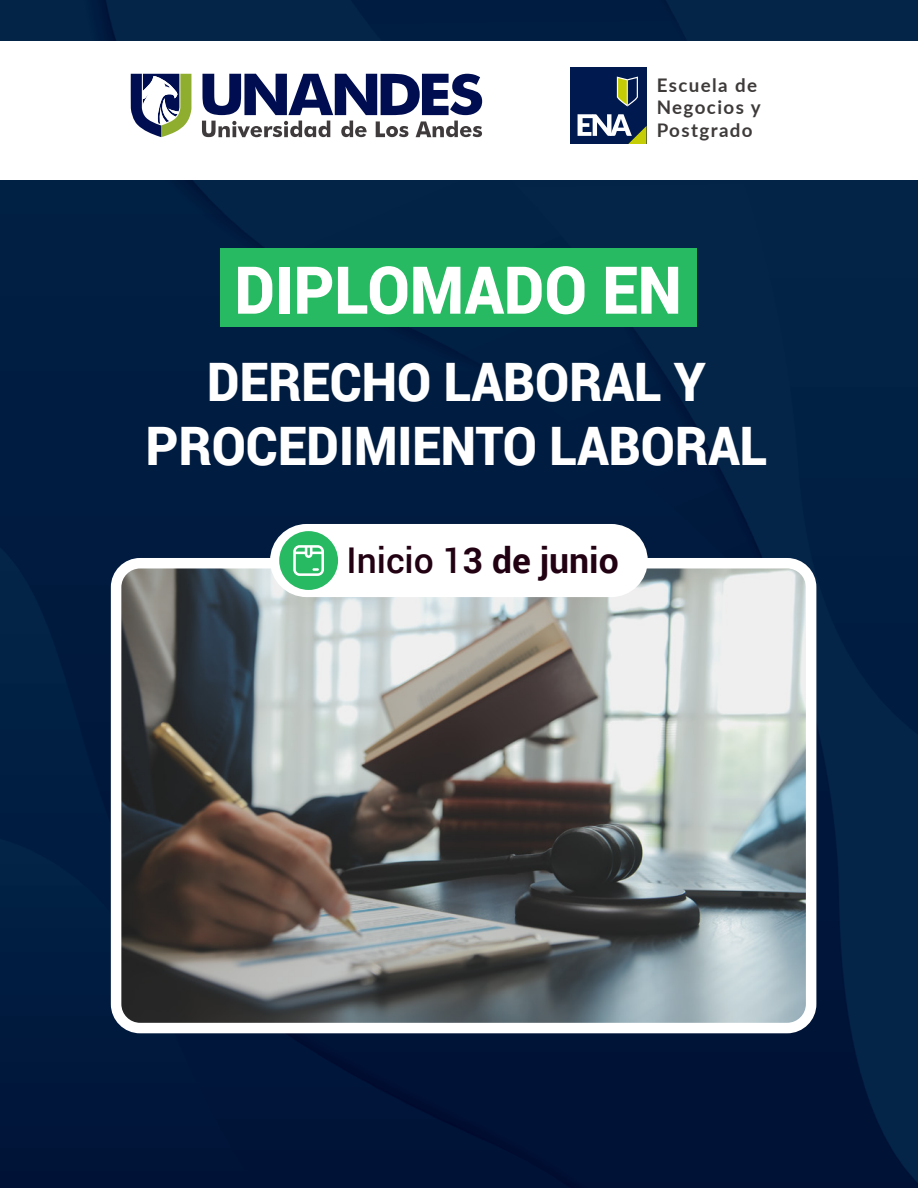
<style>
.page{position:relative;width:918px;height:1188px;background:#fff}
.page>*{position:absolute;margin:0;border:0;box-sizing:border-box;transform-origin:0 0}
.t1{font:900 66px "Roboto";color:#fff;scale:.94 1}
.t2{font:900 53.1px/63.8px "Roboto";color:#fff;text-align:center;scale:.94 1}
.t3{font:700 35.55px "Roboto";color:#210112}
.t4{font:700 18.75px/22.5px "Lato";letter-spacing:.075em;color:#3e3a3a}
.s1{font-weight:500}
</style>
<div class="page">
<img style="left:0;top:0;width:918px;height:1188px">
<div style="left:0;top:41px;width:918px;height:138px;background:#fff"></div>
<div style="left:570px;top:68px;width:76px;height:76px;background:#00194f"></div>
<svg style="left:617px;top:77px;width:21px;height:29px"></svg>
<svg style="left:578px;top:114px;width:68px;height:30px"></svg>
<svg style="left:202px;top:74px;width:280px;height:41px"></svg>
<svg style="left:202px;top:121px;width:128px;height:16px"></svg>
<svg style="left:376px;top:121px;width:32px;height:16px"></svg>
<svg style="left:341px;top:121px;width:26px;height:16px"></svg>
<svg style="left:416px;top:121px;width:66px;height:16px"></svg>
<svg style="left:131px;top:74px;width:60px;height:63px"></svg>
<div style="left:220px;top:248px;width:477px;height:79px;background:#27ba62"></div>
<img style="left:116px;top:563px;width:695px;height:465px">
<div style="left:111px;top:558px;width:705px;height:475px;border:10px solid #fff;border-radius:24px"></div>
<div style="left:270px;top:524px;width:378px;height:73px;background:#fff;border-radius:37px"></div>
<div style="left:279px;top:531px;width:59px;height:59px;background:#27ba62;border-radius:29px"></div>
<svg style="left:293px;top:545px;width:31px;height:31px"></svg>
<p class="t4" style="left:657px;top:73px;width:106px">Escuela de<br>Negocios y<br>Postgrado</p>
<p class="t1" style="left:235px;top:244px;width:477px">DIPLOMADO EN</p>
<p class="t2" style="left:146px;top:348px;width:662px">DERECHO LABORAL Y<br>PROCEDIMIENTO LABORAL</p>
<p class="t3" style="left:347px;top:535px;width:274px"><span class="s1">Inicio 1</span>3 de junio</p>
</div>
